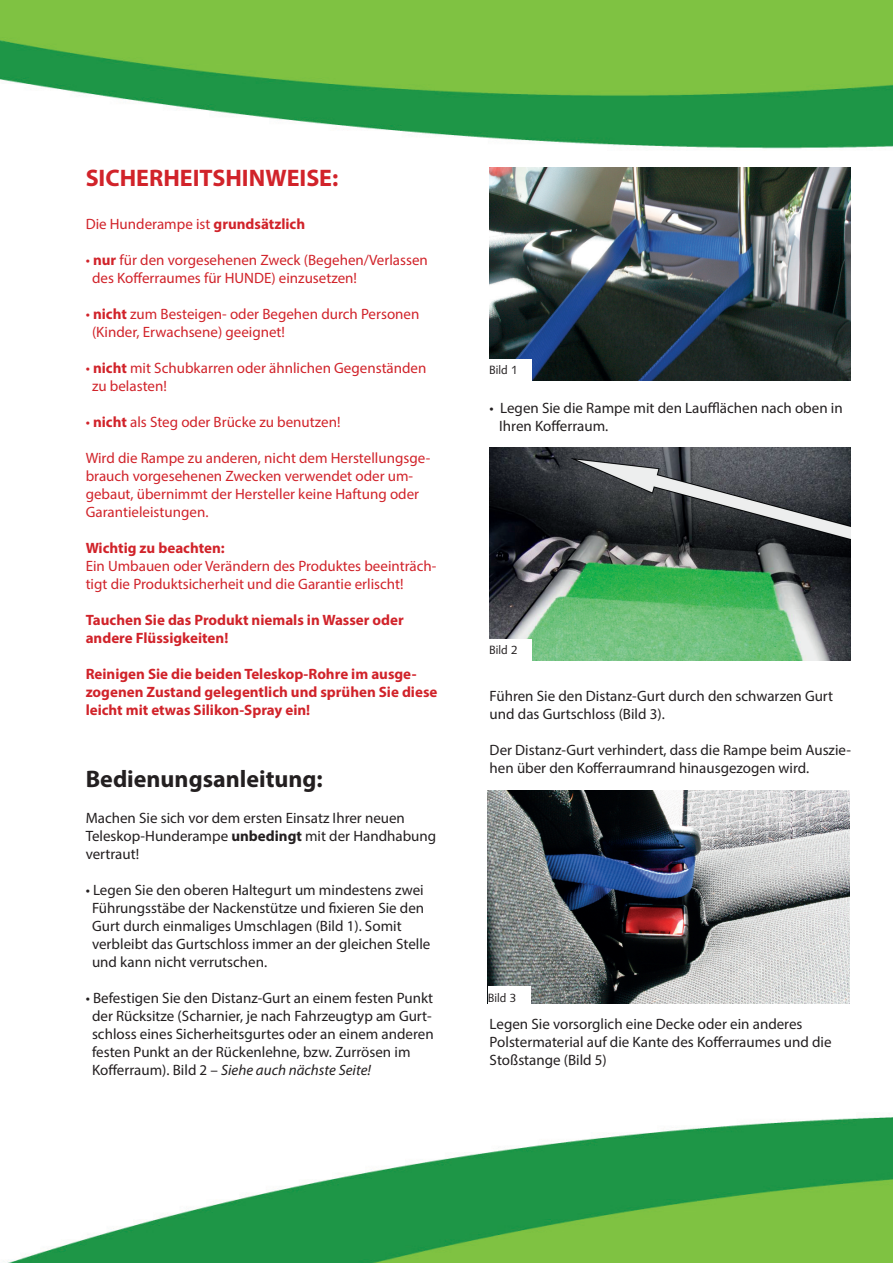
<style>
.page{position:relative;width:893px;height:1263px;background:#fff}
.page>*{position:absolute;margin:0;border:0;box-sizing:border-box;transform-origin:0 0}
.t1{font:700 24px "Myriad Pro";color:#d1232a}
.t2{font:700 24px "Myriad Pro";color:#231f20}
.t3{font:15px/18px "Myriad Pro";color:#231f20}
.t4{font:15px/18px "Myriad Pro";color:#d1232a}
.t5{font:700 15px/18px "Myriad Pro";color:#d1232a}
.t6{font:12px "Syntax";color:#231f20}
.s1{font-weight:700}
.s2{font-style:italic}
</style>
<div class="page">
<img style="left:0;top:0;width:893px;height:168px">
<img style="left:7px;top:1117px;width:886px;height:146px">
<img style="left:489px;top:168px;width:361px;height:213px">
<div style="left:489px;top:359px;width:42px;height:22px;background:#fff"></div>
<img style="left:489px;top:448px;width:361px;height:212px">
<div style="left:489px;top:639px;width:42px;height:21px;background:#fff"></div>
<img style="left:488px;top:791px;width:361px;height:212px">
<div style="left:488px;top:986px;width:42px;height:22px;background:#fff"></div>
<h1 class="t1" style="left:86px;top:162px;width:254px">SICHERHEITSHINWEISE:</h1>
<p class="t4" style="left:86px;top:215px;width:221px">Die Hunderampe ist <span class="s1">grundsätzlich</span></p>
<p class="t4" style="left:92px;top:251px;width:337px;text-indent:-6px">• <span class="s1">nur</span> für den vorgesehenen Zweck (Begehen/Verlassen des Kofferraumes für HUNDE) einzusetzen!</p>
<p class="t4" style="left:92px;top:305px;width:329px;text-indent:-6px">• <span class="s1">nicht</span> zum Besteigen- oder Begehen durch Personen (Kinder, Erwachsene) geeignet!</p>
<p class="t4" style="left:92px;top:359px;width:336px;text-indent:-6px">• <span class="s1">nicht</span> mit Schubkarren oder ähnlichen Gegenständen zu belasten!</p>
<p class="t4" style="left:86px;top:413px;width:256px">• <span class="s1">nicht</span> als Steg oder Brücke zu benutzen!</p>
<p class="t4" style="left:86px;top:449px;width:346px">Wird die Rampe zu anderen, nicht dem Herstellungsge&shy;brauch vorgesehenen Zwecken verwendet oder um&shy;gebaut, übernimmt der Hersteller keine Haftung oder Garantieleistungen.</p>
<p class="t5" style="left:86px;top:539px;width:141px">Wichtig zu beachten:</p>
<p class="t4" style="left:86px;top:557px;width:352px">Ein Umbauen oder Verändern des Produktes beeinträch&shy;tigt die Produktsicherheit und die Garantie erlischt!</p>
<p class="t5" style="left:86px;top:611px;width:320px">Tauchen Sie das Produkt niemals in Wasser oder andere Flüssigkeiten!</p>
<p class="t5" style="left:86px;top:665px;width:353px">Reinigen Sie die beiden Teleskop-Rohre im ausge&shy;zogenen Zustand gelegentlich und sprühen Sie diese leicht mit etwas Silikon-Spray ein!</p>
<h1 class="t2" style="left:86px;top:763px;width:239px">Bedienungsanleitung:</h1>
<p class="t3" style="left:86px;top:809px;width:352px">Machen Sie sich vor dem ersten Einsatz Ihrer neuen<br>Teleskop-Hunderampe <span class="s1">unbedingt</span> mit der Handhabung vertraut!</p>
<p class="t3" style="left:92px;top:881px;width:340px;text-indent:-6px">• Legen Sie den oberen Haltegurt um mindestens zwei Führungsstäbe der Nackenstütze und fixieren Sie den Gurt durch einmaliges Umschlagen (Bild 1). Somit verbleibt das Gurtschloss immer an der gleichen Stelle und kann nicht verrutschen.</p>
<p class="t3" style="left:92px;top:989px;width:343px;text-indent:-6px">• Befestigen Sie den Distanz-Gurt an einem festen Punkt der Rücksitze (Scharnier, je nach Fahrzeugtyp am Gurt&shy;schloss eines Sicherheitsgurtes oder an einem anderen festen Punkt an der Rückenlehne, bzw. Zurrösen im Kofferraum). Bild 2 – <span class="s2">Siehe auch nächste Seite!</span></p>
<p class="t6" style="left:489px;top:363px;width:30px">Bild 1</p>
<p class="t3" style="left:499px;top:399px;width:345px;text-indent:-10px">• Legen Sie die Rampe mit den Laufflächen nach oben in<br>Ihren Kofferraum.</p>
<p class="t6" style="left:489px;top:643px;width:30px">Bild 2</p>
<p class="t3" style="left:490px;top:687px;width:345px">Führen Sie den Distanz-Gurt durch den schwarzen Gurt und das Gurtschloss (Bild 3).</p>
<p class="t3" style="left:490px;top:741px;width:363px">Der Distanz-Gurt verhindert, dass die Rampe beim Auszie&shy;hen über den Kofferraumrand hinausgezogen wird.</p>
<p class="t6" style="left:488px;top:990px;width:30px">Bild 3</p>
<p class="t3" style="left:490px;top:1015px;width:343px">Legen Sie vorsorglich eine Decke oder ein anderes<br>Polstermaterial auf die Kante des Kofferraumes und die<br>Stoßstange (Bild 5)</p>
</div>
